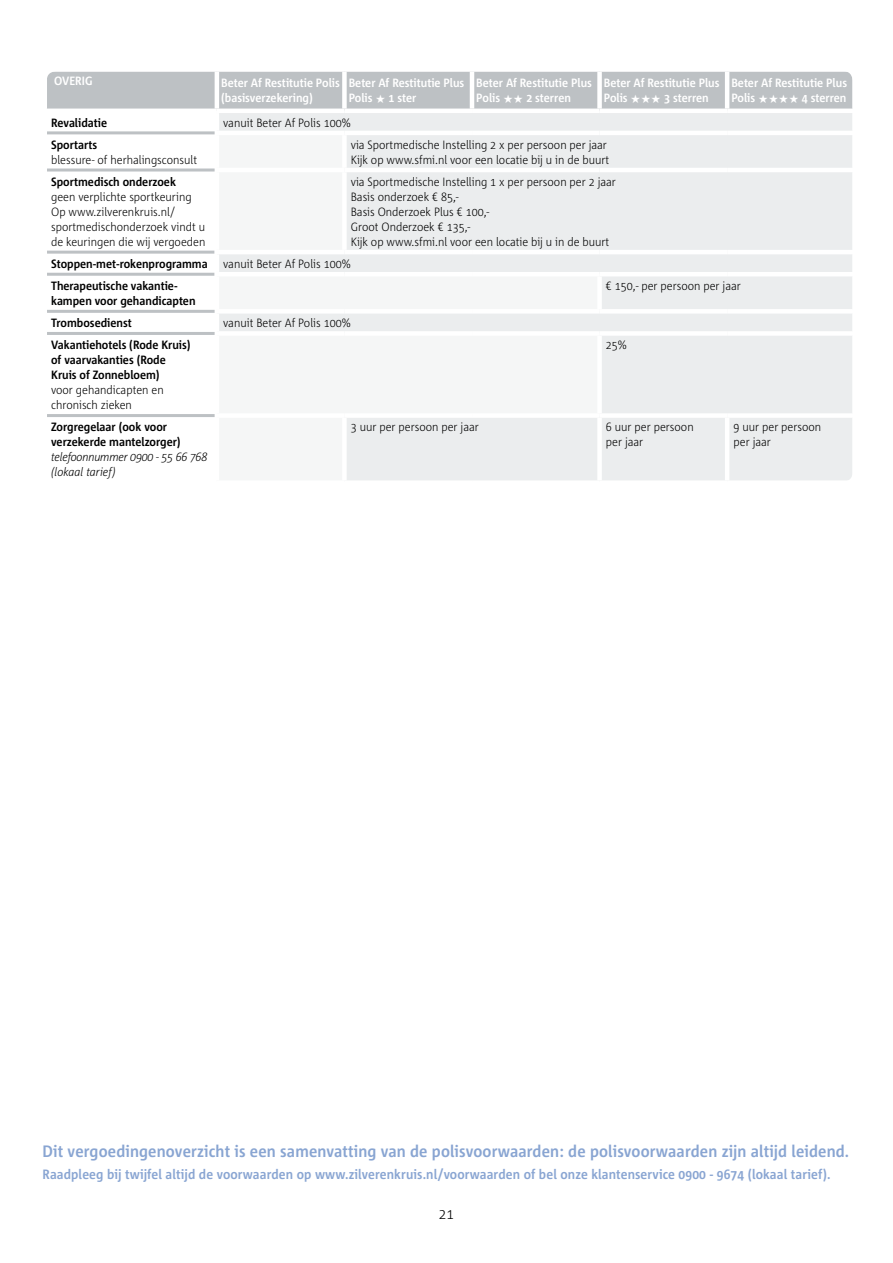
<style>
.page{position:relative;width:893px;height:1263px;background:#fff}
.page>*{position:absolute;margin:0;border:0;box-sizing:border-box;transform-origin:0 0}
.t1{font:700 16.5px "Corpid C1 s S Cd";letter-spacing:.01em;color:#89a5d2}
.t2{font:300 15px "Corpid C1 s S Cd";color:#000}
.t3{font:700 13.5px "Corpid C1 s S Cd";letter-spacing:.01em;color:#89a5d2}
.t4{font:300 12px/15px "Corpid C1 s S Cd";color:#000}
.t5{font:700 12px/15px "Corpid C1 s S Cd";color:#000}
.t6{font:700 12px/15px "Corpid C1 s S Cd";color:#fff}
.t7{font:italic 300 12px/15px "Corpid C1 s S Cd";letter-spacing:-.02em;color:#000}
</style>
<div class="page">
<svg style="left:47px;top:113px;width:805px;height:367px"></svg>
<svg style="left:47px;top:71px;width:806px;height:40px;background:#c4c7ca"></svg>
<p class="t6" style="left:54px;top:73px;width:40px">OVERIG</p>
<p class="t6" style="left:221px;top:75px;width:120px">Beter Af Restitutie Polis (basisverzekering)</p>
<p class="t6" style="left:349px;top:75px;width:117px">Beter Af Restitutie Plus<br>Polis</p>
<p class="t6" style="left:389px;top:90px;width:29px">1 ster</p>
<p class="t6" style="left:476px;top:75px;width:117px">Beter Af Restitutie Plus<br>Polis</p>
<p class="t6" style="left:526px;top:90px;width:46px">2 sterren</p>
<p class="t6" style="left:604px;top:75px;width:117px">Beter Af Restitutie Plus<br>Polis</p>
<p class="t6" style="left:664px;top:90px;width:46px">3 sterren</p>
<p class="t5" style="left:51px;top:114px;width:57px">Revalidatie</p>
<p class="t4" style="left:223px;top:114px;width:129px">vanuit Beter Af Polis 100%</p>
<p class="t5" style="left:51px;top:137px;width:47px">Sportarts</p>
<p class="t4" style="left:51px;top:152px;width:147px">blessure- of herhalingsconsult</p>
<p class="t4" style="left:351px;top:137px;width:260px">via Sportmedische Instelling 2 x per persoon per jaar<br>Kijk op www.sfmi.nl voor een locatie bij u in de buurt</p>
<p class="t5" style="left:51px;top:174px;width:126px">Sportmedisch onderzoek</p>
<p class="t4" style="left:51px;top:189px;width:156px">geen verplichte sportkeuring<br>Op www.zilverenkruis.nl/ sportmedischonderzoek vindt u de keuringen die wij vergoeden</p>
<p class="t4" style="left:351px;top:174px;width:267px">via Sportmedische Instelling 1 x per persoon per 2 jaar Basis onderzoek € 85,-<br>Basis Onderzoek Plus € 100,-<br>Groot Onderzoek € 135,-<br>Kijk op www.sfmi.nl voor een locatie bij u in de buurt</p>
<p class="t6" style="left:731px;top:75px;width:117px">Beter Af Restitutie Plus<br>Polis</p>
<p class="t6" style="left:802px;top:90px;width:46px">4 sterren</p>
<p class="t5" style="left:51px;top:256px;width:158px">Stoppen-met-rokenprogramma</p>
<p class="t4" style="left:223px;top:256px;width:129px">vanuit Beter Af Polis 100%</p>
<p class="t5" style="left:51px;top:278px;width:146px">Therapeutische vakantie&shy;kampen voor gehandicapten</p>
<p class="t4" style="left:606px;top:278px;width:136px">€ 150,- per persoon per jaar</p>
<p class="t5" style="left:51px;top:315px;width:82px">Trombosedienst</p>
<p class="t4" style="left:223px;top:315px;width:129px">vanuit Beter Af Polis 100%</p>
<p class="t5" style="left:51px;top:337px;width:141px">Vakantiehotels (Rode Kruis) of vaarvakanties (Rode<br>Kruis of Zonnebloem)</p>
<p class="t4" style="left:51px;top:382px;width:114px">voor gehandicapten en chronisch zieken</p>
<p class="t4" style="left:606px;top:337px;width:22px">25%</p>
<p class="t5" style="left:51px;top:419px;width:131px">Zorgregelaar (ook voor verzekerde mantelzorger)</p>
<p class="t7" style="left:51px;top:449px;width:158px">telefoonnummer 0900 - 55 66 768 (lokaal tarief)</p>
<p class="t4" style="left:351px;top:419px;width:130px">3 uur per persoon per jaar</p>
<p class="t4" style="left:606px;top:419px;width:89px">6 uur per persoon per jaar</p>
<p class="t4" style="left:733px;top:419px;width:89px">9 uur per persoon per jaar</p>
<h1 class="t1" style="left:43px;top:1140px;width:808px">Dit vergoedingenoverzicht is een samenvatting van de polisvoorwaarden: de polisvoorwaarden zijn altijd leidend.</h1>
<p class="t3" style="left:43px;top:1166px;width:790px">Raadpleeg bij twijfel altijd de voorwaarden op www.zilverenkruis.nl/voorwaarden of bel onze klantenservice 0900 - 9674 (lokaal tarief).</p>
<p class="t2" style="left:439px;top:1204px;width:16px">21</p>
</div>
